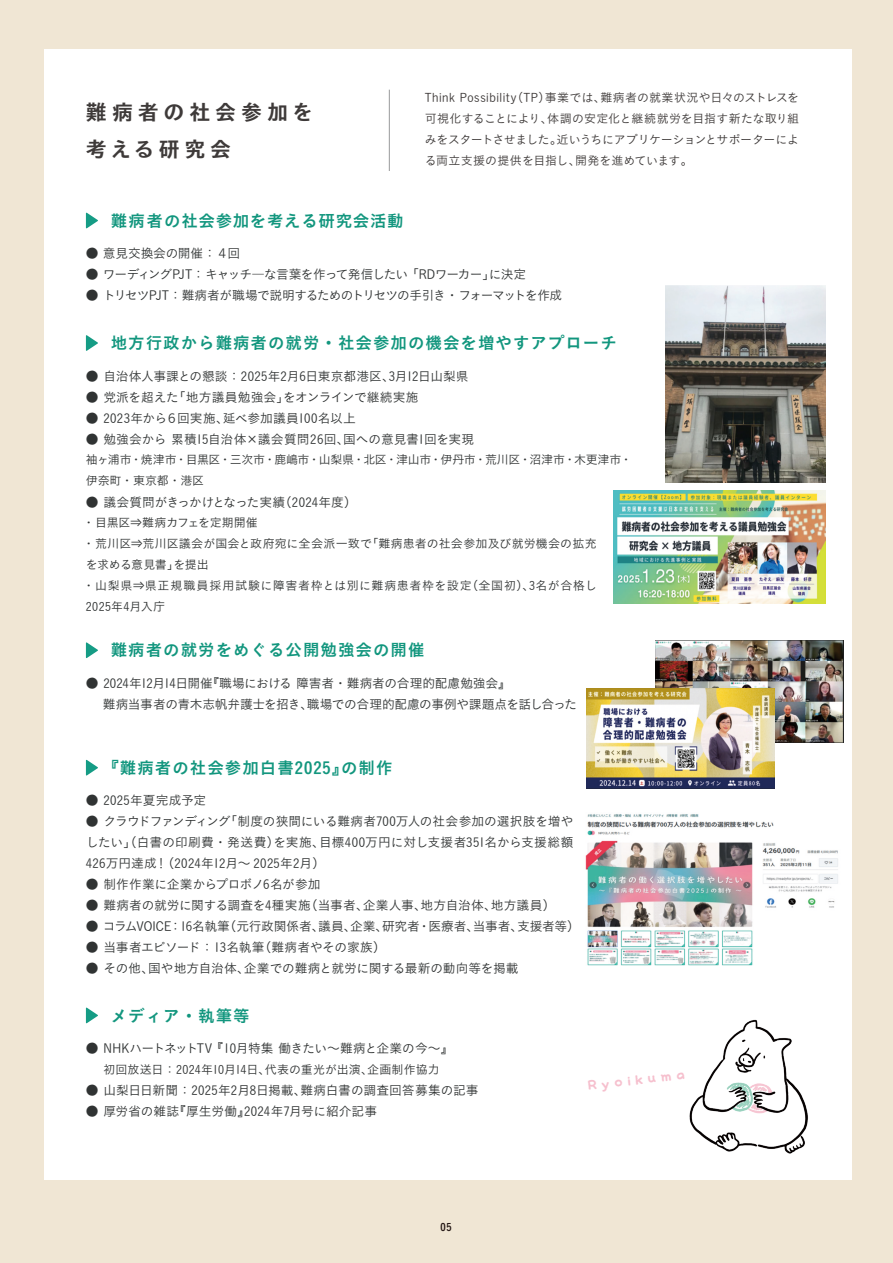
<style>
.page{position:relative;width:893px;height:1263px;background:#f0e6d4}
.page>*{position:absolute;margin:0;border:0;box-sizing:border-box;transform-origin:0 0}
.t1{font:21px/36.8px "TB Go Std B C8";letter-spacing:.225em;color:#3e3a39}
.t2{font:16.5px "Koburina Go Std N W6";letter-spacing:.06em;color:#12967e}
.t3{font:16.5px "Koburina Go Std N W6";letter-spacing:.04em;color:#12967e}
.t4{font:16.05px "Kodomo Rounded";color:#f6c0ce}
.t5{font:12.75px/21px "Koburina Go Std N W3";letter-spacing:-.015em;color:#303333}
.t6{font:12.75px "Koburina Go Std N W3";letter-spacing:-.085em;color:#303333}
.t7{font:12.75px "Koburina Go Std N W3";letter-spacing:-.08em;color:#303333}
.t8{font:12.75px "Koburina Go Std N W3";letter-spacing:-.04em;color:#303333}
.t9{font:12.75px "Koburina Go Std N W3";letter-spacing:.02em;color:#303333}
.t10{font:12px/21px "Koburina Go Std N W3";letter-spacing:.005em;color:#303333}
.t11{font:12px/21px "Koburina Go Std N W3";letter-spacing:-.025em;color:#3e3a39;text-align:justify}
.t12{font:12px/21px "Koburina Go Std N W3";letter-spacing:-.025em;color:#303333}
.t13{font:10.5px "Koburina Go Std N W6";color:#241715}
.s1{font-size:12.75px}
</style>
<div class="page">
<div style="left:44px;top:49px;width:808px;height:1130px;background:#fff"></div>
<hr style="left:389px;top:90px;width:1px;height:81px;background:#98999a">
<svg style="left:86px;top:212px;width:12px;height:17px"></svg>
<svg style="left:86px;top:335px;width:12px;height:16px"></svg>
<svg style="left:86px;top:642px;width:12px;height:16px"></svg>
<svg style="left:86px;top:760px;width:12px;height:16px"></svg>
<svg style="left:86px;top:1007px;width:12px;height:16px"></svg>
<img style="left:666px;top:286px;width:159px;height:197px">
<img style="left:613px;top:491px;width:212px;height:112px">
<img style="left:585px;top:814px;width:253px;height:152px">
<img style="left:656px;top:640px;width:187px;height:102px">
<img style="left:587px;top:688px;width:188px;height:100px">
<img style="left:652px;top:1019px;width:187px;height:161px">
<h1 class="t1" style="left:86px;top:95px;width:229px">難病者の社会参加を考える研究会</h1>
<p class="t11" style="left:425px;top:87px;width:376px">Think Possibility（TP）事業では、難病者の就業状況や日々のストレスを可視化することにより、体調の安定化と継続就労を目指す新たな取り組みをスタートさせました。近いうちにアプリケーションとサポーターによる両立支援の提供を目指し、開発を進めています。</p>
<p class="t3" style="left:111px;top:208px;width:295px">難病者の社会参加を考える研究会活動</p>
<p class="t5" style="left:86px;top:243px;width:156px">● 意見交換会の開催：４回</p>
<p class="t7" style="left:86px;top:265px;width:442px">● ワーディングPJT：キャッチ―な言葉を作って発信したい 「RDワーカー」に決定</p>
<p class="t6" style="left:86px;top:286px;width:478px">● トリセツPJT：難病者が職場で説明するためのトリセツの手引き・フォーマットを作成</p>
<p class="t2" style="left:111px;top:330px;width:508px">地方行政から難病者の就労・社会参加の機会を増やすアプローチ</p>
<p class="t5" style="left:86px;top:365px;width:384px">● 自治体人事課との懇談：2025年2月6日東京都港区、3月12日山梨県</p>
<p class="t5" style="left:86px;top:386px;width:334px">● 党派を超えた「地方議員勉強会」をオンラインで継続実施</p>
<p class="t5" style="left:86px;top:407px;width:272px">● 2023年から６回実施、延べ参加議員100名以上</p>
<p class="t5" style="left:86px;top:428px;width:390px">● 勉強会から 累積15自治体×議会質問26回、国への意見書1回を実現</p>
<p class="t12" style="left:86px;top:449px;width:548px">袖ヶ浦市・焼津市・目黒区・三次市・鹿嶋市・山梨県・北区・津山市・伊丹市・荒川区・沼津市・木更津市・伊奈町・東京都・港区</p>
<p class="t5" style="left:86px;top:491px;width:272px">● 議会質問がきっかけとなった実績（2024年度）</p>
<p class="t10" style="left:83px;top:512px;width:515px">・目黒区⇒難病カフェを定期開催<br>・荒川区⇒荒川区議会が国会と政府宛に全会派一致で「難病患者の社会参加及び就労機会の拡充を求める意見書」を提出<br>・山梨県⇒県正規職員採用試験に障害者枠とは別に難病患者枠を設定（全国初）、3名が合格し<br>2025年4月入庁</p>
<p class="t2" style="left:111px;top:637px;width:315px">難病者の就労をめぐる公開勉強会の開催</p>
<p class="t5" style="left:86px;top:672px;width:493px">● 2024年12月14日開催『職場における 障害者・難病者の合理的配慮勉強会』<br>　 難病当事者の青木志帆弁護士を招き、職場での合理的配慮の事例や課題点を話し合った</p>
<p class="t2" style="left:102px;top:755px;width:292px">『難病者の社会参加白書2025』の制作</p>
<p class="t9" style="left:86px;top:791px;width:122px">● 2025年夏完成予定</p>
<p class="t5" style="left:86px;top:811px;width:489px;text-align:justify">● クラウドファンディング「制度の狭間にいる難病者700万人の社会参加の選択肢を増やしたい」（白書の印刷費・発送費）を実施、目標400万円に対し支援者351名から支援総額426万円達成！（2024年12月～ 2025年2月）</p>
<p class="t5" style="left:86px;top:874px;width:236px">● 制作作業に企業からプロボノ6名が参加</p>
<p class="t5" style="left:86px;top:895px;width:471px">● 難病者の就労に関する調査を4種実施（当事者、企業人事、地方自治体、地方議員）</p>
<p class="t5" style="left:86px;top:916px;width:496px">● コラムVOICE：16名執筆（元行政関係者、議員、企業、研究者・医療者、当事者、支援者等）</p>
<p class="t5" style="left:86px;top:937px;width:301px">● 当事者エピソード：13名執筆（難病者やその家族）</p>
<p class="t5" style="left:86px;top:958px;width:434px">● その他、国や地方自治体、企業での難病と就労に関する最新の動向等を掲載</p>
<p class="t2" style="left:111px;top:1003px;width:140px">メディア・執筆等</p>
<p class="t8" style="left:86px;top:1038px;width:369px">● NHKハートネットTV 『10月特集 働きたい～難病と企業の今～』</p>
<p class="t10" style="left:86px;top:1058px;width:355px"><span class="s1">　</span> 初回放送日：2024年10月14日、代表の重光が出演、企画制作協力</p>
<p class="t5" style="left:86px;top:1079px;width:394px">● 山梨日日新聞：2025年2月8日掲載、難病白書の調査回答募集の記事</p>
<p class="t5" style="left:86px;top:1100px;width:293px">● 厚労省の雑誌『厚生労働』2024年7月号に紹介記事</p>
<p class="t4" style="left:588px;top:1077px;width:102px;rotate:-6deg">Ryoikuma</p>
<p class="t13" style="left:440px;top:1219px;width:13px">05</p>
</div>
